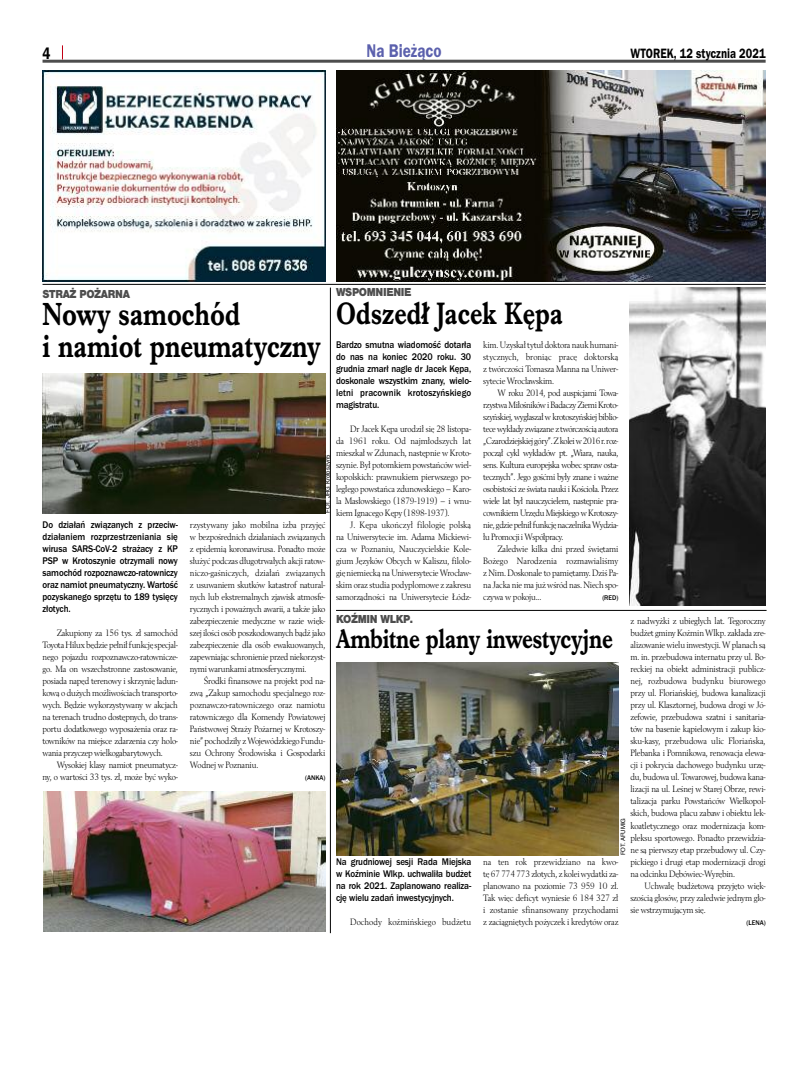
<style>
.page{position:relative;width:794px;height:1092px;background:#fff}
.page>*{position:absolute;margin:0;border:0;box-sizing:border-box;transform-origin:0 0}
.t1{font:700 33px/32px "Imprint URWTCE";color:#000;scale:.8 1}
.t2{font:700 32px "Imprint URWTCE";color:#000;scale:.8 1}
.t3{font:700 28px "Imprint URWTCE";letter-spacing:-.01em;color:#000;scale:.8 1}
.t4{font:19px "Franklin Got URWTCE Dem";color:#5b60ad;scale:.8 1}
.t5{font:17px "Franklin Got URWTCE Dem";color:#000;scale:.8 1}
.t6{font:14px "Franklin Got URWTCE Dem";color:#000;scale:.8 1}
.t7{font:900 12px "Nimbus San TCE";letter-spacing:-.035em;color:#4d4d4d;scale:.9 1}
.t8{font:500 10px/12px "Franklin Got URWTCE";letter-spacing:-.01em;color:#000;text-align:justify;scale:.9 1}
.t9{font:9.6px/12px "Berling TCE";letter-spacing:-.015em;color:#000;text-align:justify;scale:.9 1}
.t10{font:9.6px "Berling TCE";letter-spacing:.005em;color:#000;scale:.9 1}
.t11{font:500 7px "Franklin Got URWTCE";color:#000;scale:.95 1}
.t12{font:6px "Helvetica";letter-spacing:-.005em;color:#000}
</style>
<div class="page">
<hr style="left:43px;top:60px;width:722px;height:3px;background:#4d4d4d">
<svg style="left:62px;top:45px;width:1px;height:14px"></svg>
<img style="left:336px;top:71px;width:429px;height:210px">
<img style="left:43px;top:71px;width:282px;height:210px">
<img style="left:43px;top:373px;width:282px;height:140px">
<img style="left:44px;top:791px;width:281px;height:140px">
<hr style="left:330px;top:287px;width:1px;height:646px;background:#000">
<hr style="left:43px;top:284px;width:722px;height:1px;background:#000">
<hr style="left:336px;top:610px;width:430px;height:1px;background:#000">
<img style="left:336px;top:662px;width:283px;height:193px">
<img style="left:629px;top:287px;width:136px;height:318px">
<h3 class="t5" style="left:43px;top:43px;width:11px">4</h3>
<h3 class="t4" style="left:366px;top:40px;width:95px">Na Bieżąco</h3>
<h3 class="t6" style="left:630px;top:45px;width:170px">WTOREK, 12 stycznia 2021</h3>
<p class="t7" style="left:43px;top:287px;width:99px">STRAŻ POŻARNA</p>
<h1 class="t1" style="left:43px;top:297px;width:349px">Nowy samochód<br>i namiot pneumatyczny</h1>
<p class="t7" style="left:336px;top:285px;width:85px">WSPOMNIENIE</p>
<h2 class="t2" style="left:336px;top:294px;width:285px">Odszedł Jacek Kępa</h2>
<p class="t8" style="left:336px;top:339px;width:152px">Bardzo smutna wiadomość dotarła do nas na koniec 2020 roku. 30 grudnia zmarł nagle dr Jacek Kępa, doskonale wszystkim znany, wielo&shy;letni pracownik krotoszyńskiego magistratu.</p>
<p class="t9" style="left:336px;top:423px;width:152px;text-indent:14px">Dr Jacek Kępa urodził się 28 listopa&shy;da 1961 roku. Od najmłodszych lat mieszkał w Zdunach, następnie w Kroto&shy;szynie. Był potomkiem powstańców wiel&shy;kopolskich: prawnukiem pierwszego po&shy;ległego powstańca zdunowskiego – Karo&shy;la Masłowskiego (1879-1919) – i wnu&shy;kiem Ignacego Kępy (1898-1937).</p>
<p class="t9" style="left:336px;top:519px;width:152px;text-indent:14px">J. Kępa ukończył filologię polską na Uniwersytecie im. Adama Mickiewi&shy;cza w Poznaniu, Nauczycielskie Kole&shy;gium Języków Obcych w Kaliszu, filolo&shy;gię niemiecką na Uniwersytecie Wrocław&shy;skim oraz studia podyplomowe z zakresu samorządności na Uniwersytecie Łódz-</p>
<p class="t9" style="left:483px;top:339px;width:152px">kim. Uzyskał tytuł doktora nauk humani&shy;stycznych, broniąc pracę doktorską z twórczości Tomasza Manna na Uniwer&shy;sytecie Wrocławskim.</p>
<p class="t9" style="left:483px;top:387px;width:152px;text-indent:14px">W roku 2014, pod auspicjami Towa&shy;rzystwa Miłośników i Badaczy Ziemi Kroto&shy;szyńskiej, wygłaszał w krotoszyńskiej biblio&shy;tece wykłady związane z twórczością autora „Czarodziejskiejgóry”.Zkoleiw2016r.roz&shy;począł cykl wykładów pt. „Wiara, nauka, sens. Kultura europejska wobec spraw osta&shy;tecznych”. Jego gośćmi były znane i ważne osobistości ze świata nauki i Kościoła. Przez wiele lat był nauczycielem, następnie pra&shy;cownikiem Urzędu Miejskiego w Krotoszy&shy;nie, gdzie pełnił funkcję naczelnika Wydzia&shy;łu Promocji i Współpracy.</p>
<p class="t9" style="left:483px;top:543px;width:152px;text-indent:14px">Zaledwie kilka dni przed świętami Bożego Narodzenia rozmawialiśmy z Nim. Doskonale to pamiętamy. Dziś Pa&shy;na Jacka nie ma już wśród nas. Niech spo&shy;czywa w pokoju...</p>
<p class="t12" style="left:325px;top:513px;width:60px;rotate:-90deg">FOT. JRG Krotoszyn5</p>
<p class="t8" style="left:43px;top:519px;width:152px">Do działań związanych z przeciw&shy;działaniem rozprzestrzeniania się wirusa SARS-CoV-2 strażacy z KP PSP w Krotoszynie otrzymali nowy samochód rozpoznawczo-ratowniczy oraz namiot pneumatyczny. Wartość pozyskanego sprzętu to 189 tysięcy złotych.</p>
<p class="t9" style="left:43px;top:627px;width:152px;text-indent:14px">Zakupiony za 156 tys. zł samochód Toyota Hilux będzie pełnił funkcję specjal&shy;nego pojazdu rozpoznawczo-ratownicze&shy;go. Ma on wszechstronne zastosowanie, posiada napęd terenowy i skrzynię ładun&shy;kową o dużych możliwościach transporto&shy;wych. Będzie wykorzystywany w akcjach na terenach trudno dostępnych, do trans&shy;portu dodatkowego wyposażenia oraz ra&shy;towników na miejsce zdarzenia czy holo&shy;wania przyczep wielkogabarytowych.</p>
<p class="t9" style="left:43px;top:759px;width:151px;text-align:right">Wysokiej klasy namiot pneumatycz-<br>ny, o wartości 33 tys. zł, może być wyko-</p>
<p class="t9" style="left:190px;top:519px;width:152px">rzystywany jako mobilna izba przyjęć w bezpośrednich działaniach związanych z epidemią koronawirusa. Ponadto może służyć podczas długotrwałych akcji ratow&shy;niczo-gaśniczych, działań związanych z usuwaniem skutków katastrof natural&shy;nych lub ekstremalnych zjawisk atmosfe&shy;rycznych i poważnych awarii, a także jako zabezpieczenie medyczne w razie więk&shy;szej ilości osób poszkodowanych bądź jako zabezpieczenie dla osób ewakuowanych, zapewniając schronienie przedniekorzyst&shy;nymi warunkami atmosferycznymi.</p>
<p class="t9" style="left:190px;top:675px;width:152px;text-indent:14px">Środki finansowe na projekt pod na&shy;zwą „Zakup samochodu specjalnego roz&shy;poznawczo-ratowniczego oraz namiotu ratowniczego dla Komendy Powiatowej Państwowej Straży Pożarnej w Krotoszy&shy;nie” pochodziły z Wojewódzkiego Fundu&shy;szu Ochrony Środowiska i Gospodarki Wodnej w Poznaniu.</p>
<p class="t11" style="left:305px;top:773px;width:23px">(ANKA)</p>
<p class="t11" style="left:602px;top:593px;width:18px">(RED)</p>
<p class="t7" style="left:336px;top:611px;width:87px">KOŹMIN WLKP.</p>
<h3 class="t3" style="left:336px;top:621px;width:347px">Ambitne plany inwestycyjne</h3>
<p class="t9" style="left:630px;top:615px;width:152px">z nadwyżki z ubiegłych lat. Tegoroczny budżet gminy Koźmin Wlkp. zakłada zre&shy;alizowanie wielu inwestycji. W planach są m. in. przebudowa internatu przy ul. Bo&shy;reckiej na obiekt administracji publicz&shy;nej, rozbudowa budynku biurowego przy ul. Floriańskiej, budowa kanalizacji przy ul. Klasztornej, budowa drogi w Jó&shy;zefowie, przebudowa szatni i sanitaria&shy;tów na basenie kąpielowym i zakup kio&shy;sku-kasy, przebudowa ulic Floriańska, Plebanka i Pomnikowa, renowacja elewa&shy;cji i pokrycia dachowego budynku urzę&shy;du, budowa ul. Towarowej, budowa kana&shy;lizacji na ul. Leśnej w Starej Obrze, rewi&shy;talizacja parku Powstańców Wielkopol&shy;skich, budowa placu zabaw i obiektu lek&shy;koatletycznego oraz modernizacja kom&shy;pleksu sportowego. Ponadto przewidzia&shy;ne są pierwszy etap przebudowy ul. Czy&shy;pickiego i drugi etap modernizacji drogi na odcinku Dębówiec-Wyrębin.</p>
<p class="t9" style="left:630px;top:879px;width:151px;text-indent:14px">Uchwałę budżetową przyjęto więk&shy;szością głosów, przy zaledwie jednym gło&shy;sie wstrzymującym się.</p>
<p class="t11" style="left:746px;top:917px;width:22px">(LENA)</p>
<p class="t12" style="left:620px;top:855px;width:39px;rotate:-90deg">FOT. AFUMIG</p>
<p class="t9" style="left:483px;top:855px;width:152px">na ten rok przewidziano na kwo&shy;tę 67 774 773 złotych, z kolei wydatki za&shy;planowano na poziomie 73 959 10 zł.<br>Tak więc deficyt wyniesie 6 184 327 zł i zostanie sfinansowany przychodami z zaciągniętych pożyczek i kredytów oraz</p>
<p class="t8" style="left:336px;top:855px;width:152px">Na grudniowej sesji Rada Miejska w Koźminie Wlkp. uchwaliła budżet na rok 2021. Zaplanowano realiza&shy;cję wielu zadań inwestycyjnych.</p>
<p class="t10" style="left:350px;top:915px;width:136px">Dochody koźmińskiego budżetu</p>
</div>
